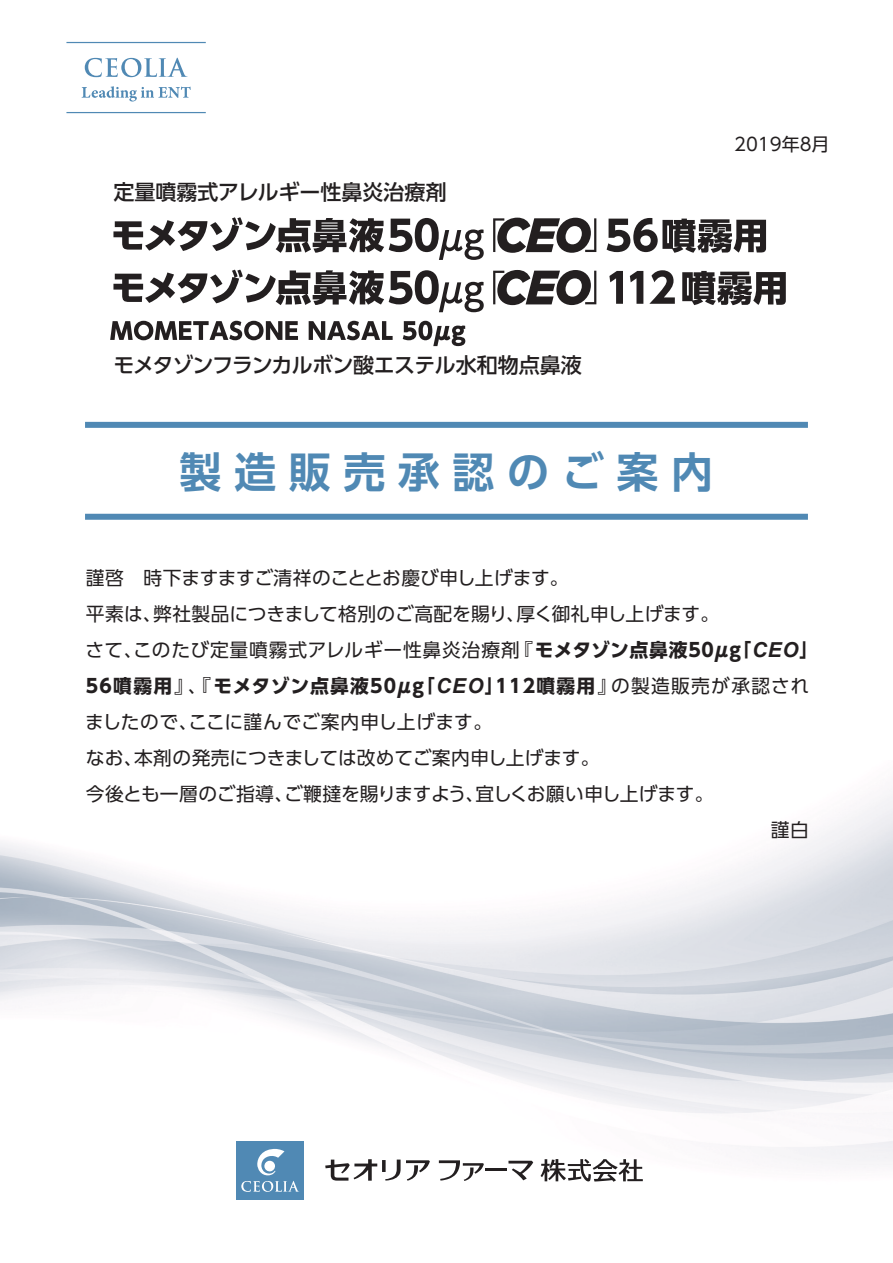
<style>
.page{position:relative;width:893px;height:1263px;background:#fff}
.page>*{position:absolute;margin:0;border:0;box-sizing:border-box;transform-origin:0 0}
.t1{font:700 42px "UD Shin Go Pro De";letter-spacing:.3em;color:#5089b4}
.t2{font:500 21px "UD Shin Go Pro";letter-spacing:-.03em;color:#231f20}
.t3{font:500 21px "UD Shin Go Pro";letter-spacing:-.01em;color:#231f20}
.t4{font:18.75px "UD Shin Go Pro";letter-spacing:.01em;color:#231f20}
.t5{font:700 18.75px "UD Shin Go Pro";letter-spacing:.07em;color:#231f20}
.t6{font:18.75px "UD Shin Go Pro";letter-spacing:.045em;color:#231f20}
.t7{font:18.75px "UD Shin Go Pro";letter-spacing:-.01em;color:#231f20}
.t8{font:18.75px "UD Shin Go Pro";letter-spacing:-.015em;color:#231f20}
.t9{font:18px "UD Shin Go Pro";color:#231f20}
.s1{font-family:"Takamodern Min";font-weight:500}
.s2{font-weight:700}
.s3{font-family:"Arial";font-weight:700;font-style:italic;font-size:20.7px}
.s4{font-weight:400}
.s5{font-family:"Arial";font-style:italic;font-size:20.7px}
</style>
<div class="page">
<img style="left:0;top:794px;width:893px;height:406px">
<svg style="left:493px;top:218px;width:103px;height:35px"></svg>
<svg style="left:607px;top:218px;width:159px;height:35px"></svg>
<svg style="left:113px;top:217px;width:371px;height:43px"></svg>
<svg style="left:493px;top:270px;width:103px;height:35px"></svg>
<svg style="left:609px;top:271px;width:14px;height:33px"></svg>
<svg style="left:630px;top:271px;width:13px;height:33px"></svg>
<svg style="left:649px;top:270px;width:26px;height:34px"></svg>
<svg style="left:682px;top:271px;width:104px;height:34px"></svg>
<svg style="left:113px;top:270px;width:371px;height:42px"></svg>
<svg style="left:110px;top:321px;width:188px;height:19px"></svg>
<svg style="left:309px;top:321px;width:84px;height:19px"></svg>
<svg style="left:403px;top:321px;width:62px;height:25px"></svg>
<svg style="left:439px;top:1160px;width:45px;height:21px"></svg>
<hr style="left:486px;top:1168px;width:21px;height:3px;background:#231f20">
<svg style="left:508px;top:1161px;width:25px;height:19px"></svg>
<svg style="left:325px;top:1159px;width:105px;height:22px"></svg>
<svg style="left:540px;top:1159px;width:103px;height:23px"></svg>
<div style="left:237px;top:1141px;width:67px;height:59px;background:#5089b4"></div>
<svg style="left:241px;top:1181px;width:58px;height:11px"></svg>
<svg style="left:257px;top:1148px;width:27px;height:27px"></svg>
<div style="left:85px;top:422px;width:723px;height:6px;background:#5089b4"></div>
<div style="left:85px;top:514px;width:723px;height:6px;background:#5089b4"></div>
<svg style="left:85px;top:58px;width:102px;height:19px"></svg>
<hr style="left:66px;top:42px;width:140px;height:1px;background:#5089b4">
<hr style="left:66px;top:112px;width:140px;height:1px;background:#5089b4">
<svg style="left:82px;top:86px;width:109px;height:16px"></svg>
<p class="t3" style="left:113px;top:175px;width:335px">定量噴霧式アレルギー性鼻炎治療剤</p>
<p class="t9" style="left:734px;top:130px;width:97px">2019年8月</p>
<p class="t2" style="left:113px;top:348px;width:470px">モメタゾンフランカルボン酸エステル水和物点鼻液</p>
<h1 class="t1" style="left:180px;top:438px;width:535px">製造販売承認のご案内</h1>
<p class="t8" style="left:86px;top:563px;width:484px">謹啓　時下ますますご清祥のこととお慶び申し上げます。</p>
<p class="t4" style="left:86px;top:599px;width:635px">平素は、弊社製品につきまして格別のご高配を賜り、厚く御礼申し上げます。</p>
<p class="t6" style="left:86px;top:634px;width:734px">さて、このたび定量噴霧式アレルギー性鼻炎治療剤<span class="s1">『</span><span class="s2">モメタゾン点鼻液50μg「</span><span class="s3">CEO</span><span class="s2">」</span></p>
<p class="t5" style="left:86px;top:670px;width:725px">56噴霧用<span class="s1">』</span><span class="s4">、</span><span class="s1">『</span>モメタゾン点鼻液50μg「<span class="s5">CEO</span>」112噴霧用<span class="s1">』</span><span class="s4">の製造販売が承認され</span></p>
<p class="t4" style="left:85px;top:707px;width:408px">ましたので、ここに謹んでご案内申し上げます。</p>
<p class="t4" style="left:86px;top:743px;width:515px">なお、本剤の発売につきましては改めてご案内申し上げます。</p>
<p class="t7" style="left:86px;top:779px;width:629px">今後とも一層のご指導、ご鞭撻を賜りますよう、宜しくお願い申し上げます。</p>
<p class="t4" style="left:771px;top:815px;width:39px">謹白</p>
</div>
